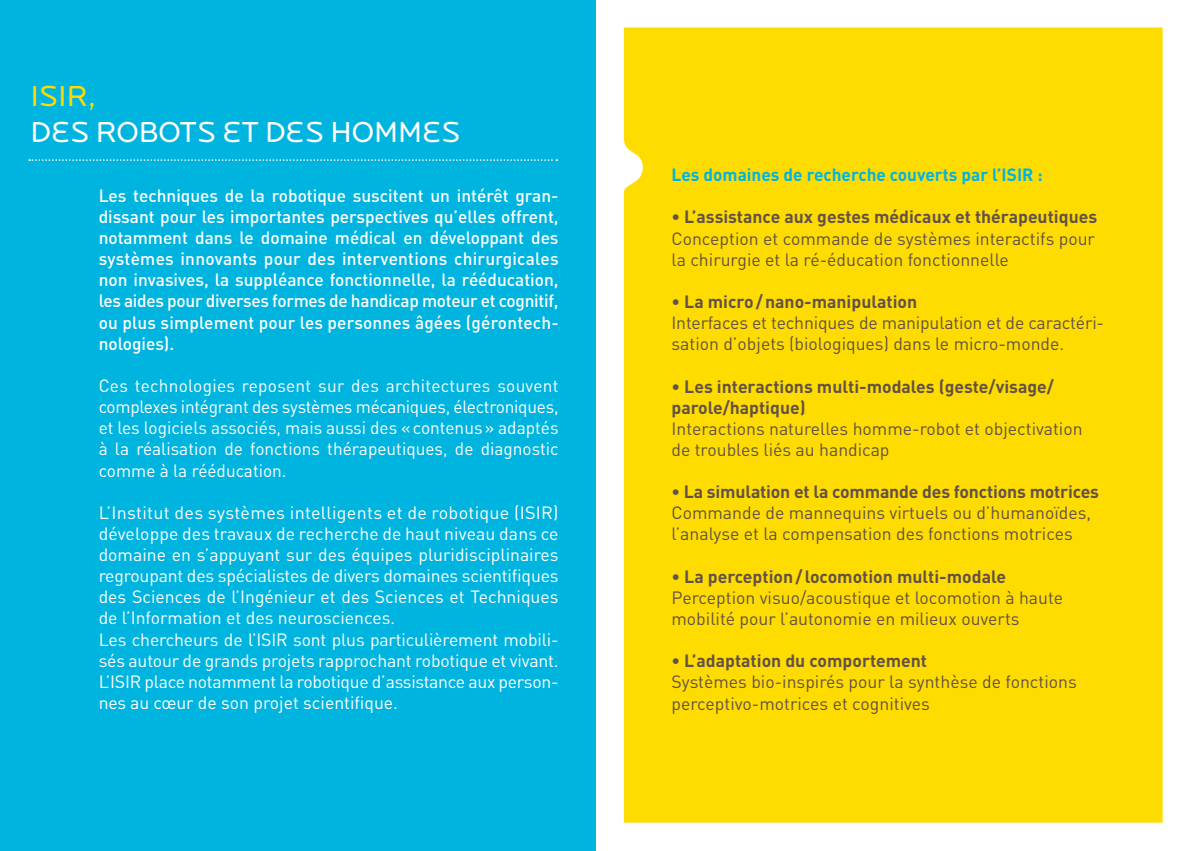
<style>
.page{position:relative;width:1191px;height:851px;background:#fff}
.page>*{position:absolute;margin:0;border:0;box-sizing:border-box;transform-origin:0 0}
.t1{font:30px "Locator Display";color:#fff}
.t2{font:30px "Locator Display";color:#ffdc00}
.t3{font:17.6px/21.2px "DIN";color:#fff;text-align:justify}
.t4{font:17.6px/21.2px "DIN";color:#625146}
.t5{font:500 17.6px/21.2px "DIN";letter-spacing:.01em;color:#fff;text-align:justify}
.t6{font:700 17.6px/21.2px "DIN";color:#625146}
.t7{font:700 17.6px "DIN";color:#00b4e0}
</style>
<div class="page">
<div style="left:624px;top:27px;width:538px;height:795px;background:#ffdc00"></div>
<div style="left:0;top:0;width:595px;height:850px;background:#00b4e0"></div>
<svg style="left:29px;top:159px;width:528px;height:2px"></svg>
<h1 class="t2" style="left:31px;top:78px;width:67px">ISIR,</h1>
<h1 class="t1" style="left:31px;top:114px;width:431px">DES ROBOTS ET DES HOMMES</h1>
<p class="t5" style="left:99px;top:184px;width:461px">Les techniques de la robotique suscitent un intérêt gran&shy;dissant pour les importantes perspectives qu’elles offrent, notamment dans le domaine médical en développant des systèmes innovants pour des interventions chirurgicales non invasives, la suppléance fonctionnelle, la rééducation, les aides pour diverses formes de handicap moteur et cognitif, ou plus simplement pour les personnes âgées (gérontech&shy;nologies).</p>
<p class="t3" style="left:99px;top:374px;width:461px">Ces technologies reposent sur des architectures souvent complexes intégrant des systèmes mécaniques, électroniques, et les logiciels associés, mais aussi des «contenus» adaptés à la réalisation de fonctions thérapeutiques, de diagnostic comme à la rééducation.</p>
<p class="t3" style="left:99px;top:501px;width:461px;text-align:left">L’Institut des systèmes intelligents et de robotique (ISIR) développe des travaux de recherche de haut niveau dans ce domaine en s’appuyant sur des équipes pluridisciplinaires regroupant des spécialistes de divers domaines scientifiques des Sciences de l’Ingénieur et des Sciences et Techniques de l’Information et des neurosciences.<br>Les chercheurs de l’ISIR sont plus particulièrement mobili&shy;sés autour de grands projets rapprochant robotique et vivant.<br>L’ISIR place notamment la robotique d’assistance aux person&shy;nes au cœur de son projet scientifique.</p>
<p class="t7" style="left:671px;top:163px;width:373px">Les domaines de recherche couverts par l’ISIR :</p>
<p class="t6" style="left:671px;top:206px;width:427px">• L’assistance aux gestes médicaux et thérapeutiques</p>
<p class="t4" style="left:671px;top:227px;width:425px">Conception et commande de systèmes interactifs pour la chirurgie et la ré-éducation fonctionnelle</p>
<p class="t6" style="left:671px;top:290px;width:247px">• La micro/nano-manipulation</p>
<p class="t4" style="left:671px;top:312px;width:434px">Interfaces et techniques de manipulation et de caractéri&shy;sation d’objets (biologiques) dans le micro-monde.</p>
<p class="t6" style="left:671px;top:375px;width:384px">• Les interactions multi-modales (geste/visage/ parole/haptique)</p>
<p class="t4" style="left:671px;top:417px;width:413px">Interactions naturelles homme-robot et objectivation de troubles liés au handicap</p>
<p class="t6" style="left:671px;top:480px;width:429px">• La simulation et la commande des fonctions motrices</p>
<p class="t4" style="left:671px;top:502px;width:421px">Commande de mannequins virtuels ou d’humanoïdes, l’analyse et la compensation des fonctions motrices</p>
<p class="t6" style="left:671px;top:565px;width:336px">• La perception/ locomotion multi-modale</p>
<p class="t4" style="left:671px;top:586px;width:393px">Perception visuo/acoustique et locomotion à haute mobilité pour l’autonomie en milieux ouverts</p>
<p class="t6" style="left:671px;top:649px;width:257px">• L’adaptation du comportement</p>
<p class="t4" style="left:671px;top:671px;width:407px">Systèmes bio-inspirés pour la synthèse de fonctions perceptivo-motrices et cognitives</p>
</div>
